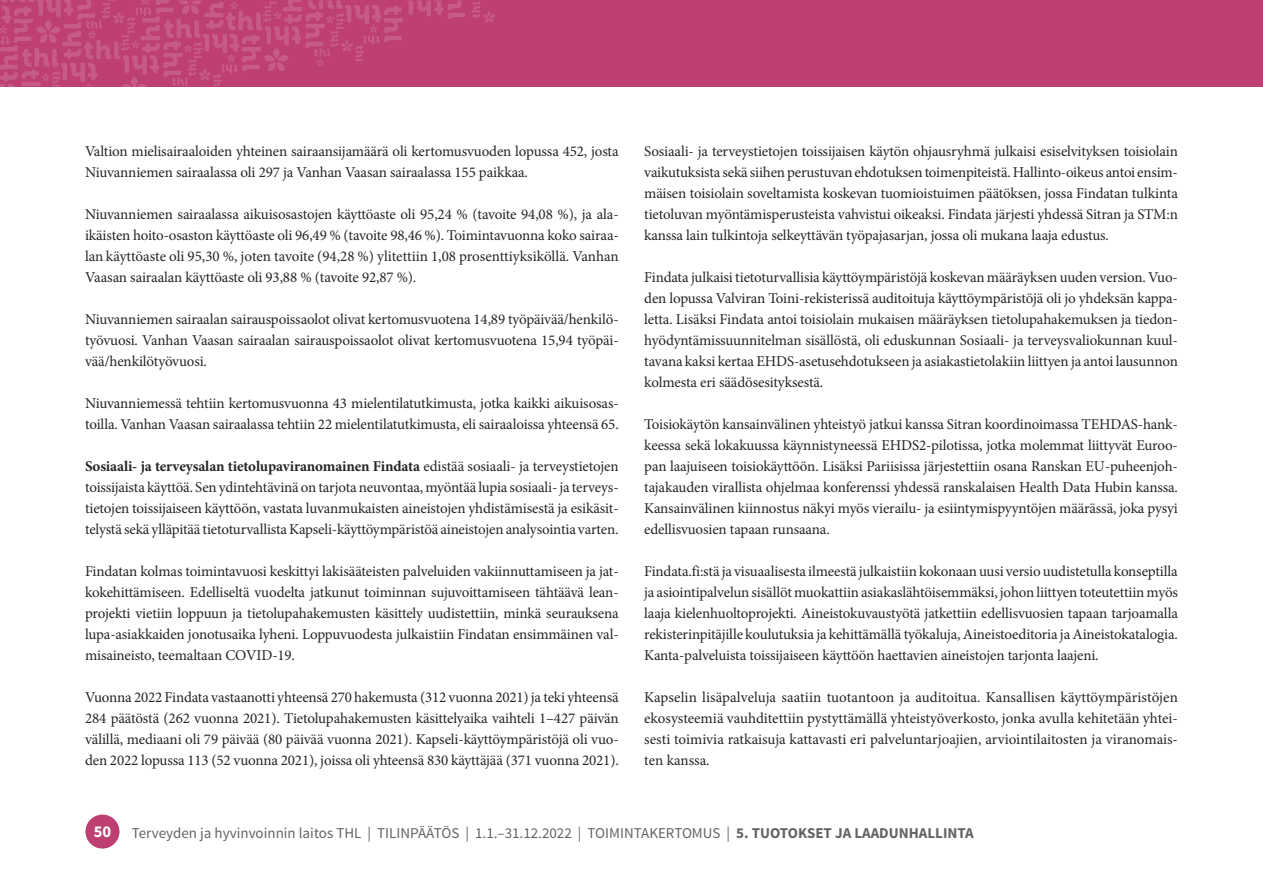
<style>
.page{position:relative;width:1263px;height:893px;background:#fff}
.page>*{position:absolute;margin:0;border:0;box-sizing:border-box;transform-origin:0 0}
.t1{font:700 16.5px "Source Sans Pro";color:#fff}
.Leipä{font:15px/21px "Minion Pro";letter-spacing:-.01em;color:#252523;text-align:justify}
.t2{font:15px "Source Sans Pro";color:#626463}
.s1{font-weight:700}
</style>
<div class="page">
<div style="left:85px;top:814px;width:34px;height:35px;background:#be3f72;border-radius:50%"></div>
<div style="left:0;top:0;width:1262px;height:86px;background:#be3f72"></div>
<svg style="left:0;top:1px;width:495px;height:85px"></svg>
<p class="Leipä" style="left:85px;top:140px;width:535px">Valtion mielisairaaloiden yhteinen sairaansijamäärä oli kertomusvuoden lopussa 452, josta<br>Niuvanniemen sairaalassa oli 297 ja Vanhan Vaasan sairaalassa 155 paikkaa.</p>
<p class="Leipä" style="left:85px;top:203px;width:535px">Niuvanniemen sairaalassa aikuisosastojen käyttöaste oli 95,24 % (tavoite 94,08 %), ja ala&shy;ikäisten hoito-osaston käyttöaste oli 96,49 % (tavoite 98,46 %). Toimintavuonna koko sairaa&shy;lan käyttöaste oli 95,30 %, joten tavoite (94,28 %) ylitettiin 1,08 prosenttiyksiköllä. Vanhan Vaasan sairaalan käyttöaste oli 93,88 % (tavoite 92,87 %).</p>
<p class="Leipä" style="left:85px;top:308px;width:535px">Niuvanniemen sairaalan sairauspoissaolot olivat kertomusvuotena 14,89 työpäivää/henkilö&shy;työvuosi. Vanhan Vaasan sairaalan sairauspoissaolot olivat kertomusvuotena 15,94 työpäi&shy;vää/henkilötyövuosi.</p>
<p class="Leipä" style="left:85px;top:392px;width:535px">Niuvanniemessä tehtiin kertomusvuonna 43 mielentilatutkimusta, jotka kaikki aikuisosas&shy;toilla. Vanhan Vaasan sairaalassa tehtiin 22 mielentilatutkimusta, eli sairaaloissa yhteensä 65.</p>
<p class="Leipä" style="left:85px;top:455px;width:535px"><span class="s1">Sosiaali- ja terveysalan tietolupaviranomainen Findata</span> edistää sosiaali- ja terveystietojen toissijaista käyttöä. Sen ydintehtävinä on tarjota neuvontaa, myöntää lupia sosiaali- ja terveys&shy;tietojen toissijaiseen käyttöön, vastata luvanmukaisten aineistojen yhdistämisestä ja esikäsit&shy;telystä sekä ylläpitää tietoturvallista Kapseli-käyttöympäristöä aineistojen analysointia varten.</p>
<p class="Leipä" style="left:85px;top:560px;width:535px">Findatan kolmas toimintavuosi keskittyi lakisääteisten palveluiden vakiinnuttamiseen ja jat&shy;kokehittämiseen. Edelliseltä vuodelta jatkunut toiminnan sujuvoittamiseen tähtäävä lean&shy;projekti vietiin loppuun ja tietolupahakemusten käsittely uudistettiin, minkä seurauksena lupa-asiakkaiden jonotusaika lyheni. Loppuvuodesta julkaistiin Findatan ensimmäinen val&shy;misaineisto, teemaltaan COVID-19.</p>
<p class="Leipä" style="left:85px;top:686px;width:535px">Vuonna 2022 Findata vastaanotti yhteensä 270 hakemusta (312 vuonna 2021) ja teki yhteensä 284 päätöstä (262 vuonna 2021). Tietolupahakemusten käsittelyaika vaihteli 1–427 päivän välillä, mediaani oli 79 päivää (80 päivää vuonna 2021). Kapseli-käyttöympäristöjä oli vuo&shy;den 2022 lopussa 113 (52 vuonna 2021), joissa oli yhteensä 830 käyttäjää (371 vuonna 2021).</p>
<p class="Leipä" style="left:644px;top:140px;width:535px">Sosiaali- ja terveystietojen toissijaisen käytön ohjausryhmä julkaisi esiselvityksen toisiolain vaikutuksista sekä siihen perustuvan ehdotuksen toimenpiteistä. Hallinto-oikeus antoi ensim&shy;mäisen toisiolain soveltamista koskevan tuomioistuimen päätöksen, jossa Findatan tulkinta tietoluvan myöntämisperusteista vahvistui oikeaksi. Findata järjesti yhdessä Sitran ja STM:n kanssa lain tulkintoja selkeyttävän työpajasarjan, jossa oli mukana laaja edustus.</p>
<p class="Leipä" style="left:644px;top:266px;width:535px">Findata julkaisi tietoturvallisia käyttöympäristöjä koskevan määräyksen uuden version. Vuo&shy;den lopussa Valviran Toini-rekisterissä auditoituja käyttöympäristöjä oli jo yhdeksän kappa&shy;letta. Lisäksi Findata antoi toisiolain mukaisen määräyksen tietolupahakemuksen ja tiedon&shy;hyödyntämissuunnitelman sisällöstä, oli eduskunnan Sosiaali- ja terveysvaliokunnan kuul&shy;tavana kaksi kertaa EHDS-asetusehdotukseen ja asiakastietolakiin liittyen ja antoi lausunnon kolmesta eri säädösesityksestä.</p>
<p class="Leipä" style="left:644px;top:413px;width:535px">Toisiokäytön kansainvälinen yhteistyö jatkui kanssa Sitran koordinoimassa TEHDAS-hank&shy;keessa sekä lokakuussa käynnistyneessä EHDS2-pilotissa, jotka molemmat liittyvät Euroo&shy;pan laajuiseen toisiokäyttöön. Lisäksi Pariisissa järjestettiin osana Ranskan EU-puheenjoh&shy;tajakauden virallista ohjelmaa konferenssi yhdessä ranskalaisen Health Data Hubin kanssa.<br>Kansainvälinen kiinnostus näkyi myös vierailu- ja esiintymispyyntöjen määrässä, joka pysyi edellisvuosien tapaan runsaana.</p>
<p class="Leipä" style="left:644px;top:560px;width:535px">Findata.fi:stä ja visuaalisesta ilmeestä julkaistiin kokonaan uusi versio uudistetulla konseptilla ja asiointipalvelun sisällöt muokattiin asiakaslähtöisemmäksi, johon liittyen toteutettiin myös laaja kielenhuoltoprojekti. Aineistokuvaustyötä jatkettiin edellisvuosien tapaan tarjoamalla rekisterinpitäjille koulutuksia ja kehittämällä työkaluja, Aineistoeditoria ja Aineistokatalogia.<br>Kanta-palveluista toissijaiseen käyttöön haettavien aineistojen tarjonta laajeni.</p>
<p class="Leipä" style="left:644px;top:686px;width:535px">Kapselin lisäpalveluja saatiin tuotantoon ja auditoitua. Kansallisen käyttöympäristöjen ekosysteemiä vauhditettiin pystyttämällä yhteistyöverkosto, jonka avulla kehitetään yhtei&shy;sesti toimivia ratkaisuja kattavasti eri palveluntarjoajien, arviointilaitosten ja viranomais&shy;ten kanssa.</p>
<p class="t1" style="left:94px;top:821px;width:19px">50</p>
<p class="t2" style="left:132px;top:823px;width:843px">Terveyden ja hyvinvoinnin laitos THL | TILINPÄÄTÖS | 1.1.–31.12.2022 | TOIMINTAKERTOMUS | <span class="s1">5. TUOTOKSET JA LAADUNHALLINTA</span></p>
</div>
